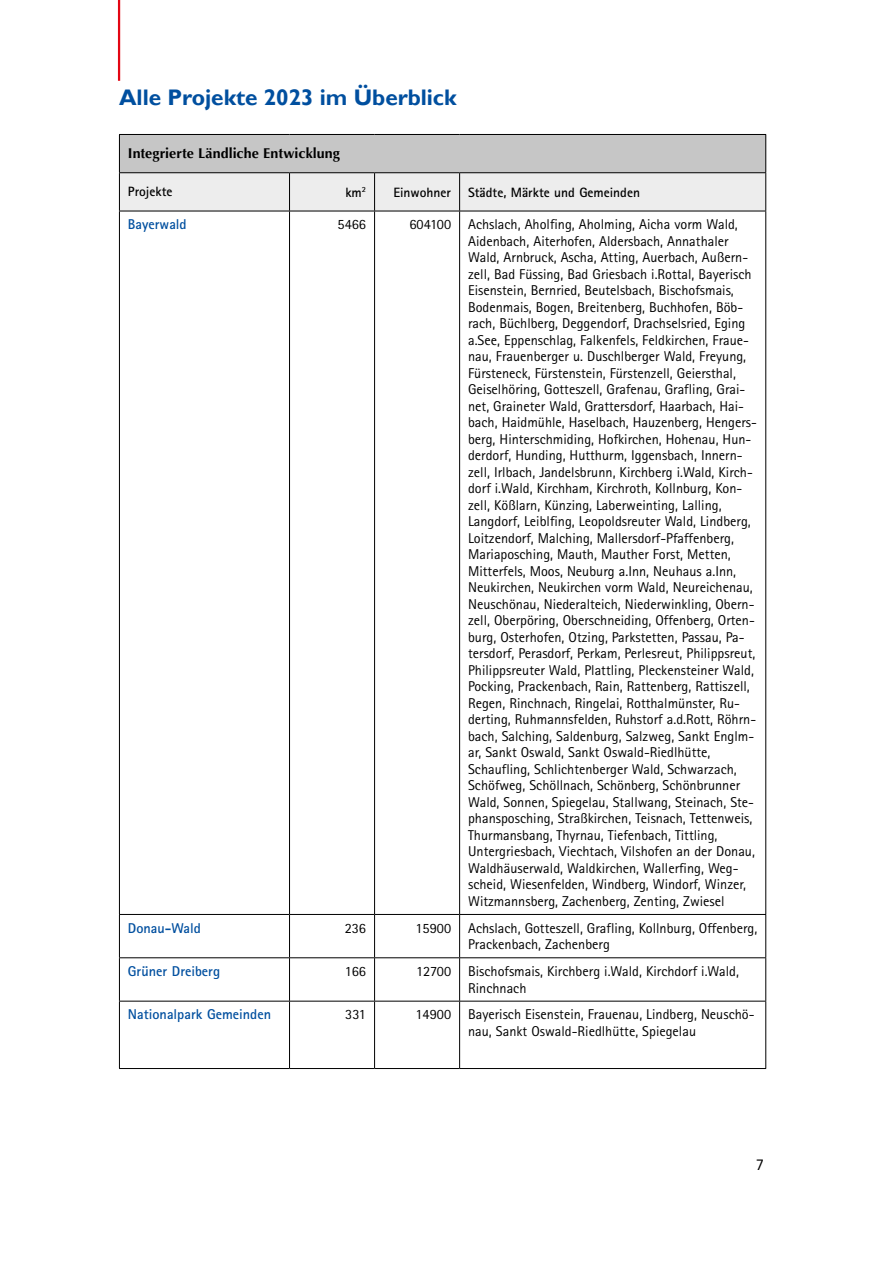
<style>
.page{position:relative;width:893px;height:1263px;background:#fff}
.page>*{position:absolute;margin:0;border:0;box-sizing:border-box;transform-origin:0 0}
.H2-head{font:700 22.5px "Gill Sans";color:#004f9f}
.t1{font:16.5px "Rotis Sans Serif Pro";color:#000}
.p-tab-fliess{font:14.25px/16.5px "Rotis Sans Serif Pro";color:#000}
.p-tab-fliess-2{font:700 14.25px "Rotis Sans Serif Pro";color:#004f9f}
.p-tab-head{font:700 14.25px "Optima LT Std";letter-spacing:.005em;color:#000}
.p-tab-kopf{font:700 13.5px "Rotis Sans Serif Pro";color:#000}
</style>
<div class="page">
<div style="left:119px;top:134px;width:647px;height:39px;background:#c6c6c6"></div>
<div style="left:120px;top:173px;width:645px;height:38px;background:#ededed"></div>
<hr style="left:119px;top:134px;width:171px;height:1px;background:#000">
<hr style="left:119px;top:135px;width:1px;height:37px;background:#000">
<hr style="left:290px;top:134px;width:85px;height:1px;background:#000">
<hr style="left:375px;top:134px;width:85px;height:1px;background:#000">
<hr style="left:460px;top:134px;width:306px;height:1px;background:#000">
<hr style="left:765px;top:135px;width:1px;height:37px;background:#000">
<hr style="left:119px;top:172px;width:171px;height:1px;background:#000">
<hr style="left:119px;top:173px;width:1px;height:38px;background:#000">
<hr style="left:290px;top:172px;width:85px;height:1px;background:#000">
<hr style="left:289px;top:173px;width:1px;height:38px;background:#000">
<hr style="left:375px;top:172px;width:85px;height:1px;background:#000">
<hr style="left:374px;top:173px;width:1px;height:38px;background:#000">
<hr style="left:460px;top:172px;width:306px;height:1px;background:#000">
<hr style="left:459px;top:173px;width:1px;height:38px;background:#000">
<hr style="left:765px;top:173px;width:1px;height:38px;background:#000">
<hr style="left:119px;top:211px;width:171px;height:1px;background:#000">
<hr style="left:119px;top:211px;width:1px;height:703px;background:#000">
<hr style="left:290px;top:211px;width:85px;height:1px;background:#000">
<hr style="left:289px;top:211px;width:1px;height:703px;background:#000">
<hr style="left:375px;top:211px;width:85px;height:1px;background:#000">
<hr style="left:374px;top:211px;width:1px;height:703px;background:#000">
<hr style="left:460px;top:211px;width:306px;height:1px;background:#000">
<hr style="left:459px;top:211px;width:1px;height:703px;background:#000">
<hr style="left:765px;top:211px;width:1px;height:703px;background:#000">
<hr style="left:119px;top:914px;width:171px;height:1px;background:#000">
<hr style="left:119px;top:915px;width:1px;height:42px;background:#000">
<hr style="left:290px;top:914px;width:85px;height:1px;background:#000">
<hr style="left:289px;top:915px;width:1px;height:42px;background:#000">
<hr style="left:375px;top:914px;width:85px;height:1px;background:#000">
<hr style="left:374px;top:915px;width:1px;height:42px;background:#000">
<hr style="left:460px;top:914px;width:306px;height:1px;background:#000">
<hr style="left:459px;top:915px;width:1px;height:42px;background:#000">
<hr style="left:765px;top:915px;width:1px;height:42px;background:#000">
<hr style="left:119px;top:957px;width:171px;height:1px;background:#000">
<hr style="left:119px;top:958px;width:1px;height:43px;background:#000">
<hr style="left:290px;top:957px;width:85px;height:1px;background:#000">
<hr style="left:289px;top:958px;width:1px;height:43px;background:#000">
<hr style="left:375px;top:957px;width:85px;height:1px;background:#000">
<hr style="left:374px;top:958px;width:1px;height:43px;background:#000">
<hr style="left:460px;top:957px;width:306px;height:1px;background:#000">
<hr style="left:459px;top:958px;width:1px;height:43px;background:#000">
<hr style="left:765px;top:958px;width:1px;height:43px;background:#000">
<hr style="left:119px;top:1001px;width:171px;height:1px;background:#000">
<hr style="left:119px;top:1001px;width:1px;height:67px;background:#000">
<hr style="left:290px;top:1001px;width:85px;height:1px;background:#000">
<hr style="left:289px;top:1001px;width:1px;height:67px;background:#000">
<hr style="left:375px;top:1001px;width:85px;height:1px;background:#000">
<hr style="left:374px;top:1001px;width:1px;height:67px;background:#000">
<hr style="left:460px;top:1001px;width:306px;height:1px;background:#000">
<hr style="left:459px;top:1001px;width:1px;height:67px;background:#000">
<hr style="left:765px;top:1001px;width:1px;height:67px;background:#000">
<hr style="left:119px;top:1068px;width:171px;height:1px;background:#000">
<hr style="left:290px;top:1068px;width:85px;height:1px;background:#000">
<hr style="left:375px;top:1068px;width:85px;height:1px;background:#000">
<hr style="left:460px;top:1068px;width:306px;height:1px;background:#000">
<hr style="left:118px;top:0;width:2px;height:81px;background:#e30613">
<h2 class="H2-head" style="left:119px;top:84px;width:339px">Alle Projekte 2023 im Überblick</h2>
<p class="p-tab-head" style="left:128px;top:145px;width:214px">Integrierte Ländliche Entwicklung</p>
<p class="p-tab-kopf" style="left:128px;top:183px;width:46px">Projekte</p>
<p class="p-tab-kopf" style="left:345px;top:183px;width:22px">km<sup>2</sup></p>
<p class="p-tab-kopf" style="left:393px;top:183px;width:59px">Einwohner</p>
<p class="p-tab-kopf" style="left:468px;top:183px;width:173px">Städte, Märkte und Gemeinden</p>
<p class="p-tab-fliess-2" style="left:128px;top:215px;width:60px">Bayerwald</p>
<p class="p-tab-fliess" style="left:338px;top:216px;width:30px">5466</p>
<p class="p-tab-fliess" style="left:409px;top:216px;width:43px">604100</p>
<p class="p-tab-fliess" style="left:468px;top:216px;width:290px">Achslach, Aholfing, Aholming, Aicha vorm Wald, Aidenbach, Aiterhofen, Aldersbach, Annathaler Wald, Arnbruck, Ascha, Atting, Auerbach, Außern&shy;zell, Bad Füssing, Bad Griesbach i.Rottal, Bayerisch Eisenstein, Bernried, Beutelsbach, Bischofsmais, Bodenmais, Bogen, Breitenberg, Buchhofen, Böb&shy;rach, Büchlberg, Deggendorf, Drachselsried, Eging a.See, Eppenschlag, Falkenfels, Feldkirchen, Fraue&shy;nau, Frauenberger u. Duschlberger Wald, Freyung, Fürsteneck, Fürstenstein, Fürstenzell, Geiersthal, Geiselhöring, Gotteszell, Grafenau, Grafling, Grai&shy;net, Graineter Wald, Grattersdorf, Haarbach, Hai&shy;bach, Haidmühle, Haselbach, Hauzenberg, Hengers&shy;berg, Hinterschmiding, Hofkirchen, Hohenau, Hun&shy;derdorf, Hunding, Hutthurm, Iggensbach, Innern&shy;zell, Irlbach, Jandelsbrunn, Kirchberg i.Wald, Kirch&shy;dorf i.Wald, Kirchham, Kirchroth, Kollnburg, Kon&shy;zell, Kößlarn, Künzing, Laberweinting, Lalling, Langdorf, Leiblfing, Leopoldsreuter Wald, Lindberg, Loitzendorf, Malching, Mallersdorf-Pfaffenberg, Mariaposching, Mauth, Mauther Forst, Metten, Mitterfels, Moos, Neuburg a.Inn, Neuhaus a.Inn, Neukirchen, Neukirchen vorm Wald, Neureichenau, Neuschönau, Niederalteich, Niederwinkling, Obern&shy;zell, Oberpöring, Oberschneiding, Offenberg, Orten&shy;burg, Osterhofen, Otzing, Parkstetten, Passau, Pa&shy;tersdorf, Perasdorf, Perkam, Perlesreut, Philippsreut, Philippsreuter Wald, Plattling, Pleckensteiner Wald, Pocking, Prackenbach, Rain, Rattenberg, Rattiszell, Regen, Rinchnach, Ringelai, Rotthalmünster, Ru&shy;derting, Ruhmannsfelden, Ruhstorf a.d.Rott, Röhrn&shy;bach, Salching, Saldenburg, Salzweg, Sankt Englm&shy;ar, Sankt Oswald, Sankt Oswald-Riedlhütte, Schaufling, Schlichtenberger Wald, Schwarzach, Schöfweg, Schöllnach, Schönberg, Schönbrunner Wald, Sonnen, Spiegelau, Stallwang, Steinach, Ste&shy;phansposching, Straßkirchen, Teisnach, Tettenweis, Thurmansbang, Thyrnau, Tiefenbach, Tittling, Untergriesbach, Viechtach, Vilshofen an der Donau, Waldhäuserwald, Waldkirchen, Wallerfing, Weg&shy;scheid, Wiesenfelden, Windberg, Windorf, Winzer, Witzmannsberg, Zachenberg, Zenting, Zwiesel</p>
<p class="p-tab-fliess-2" style="left:128px;top:919px;width:75px">Donau-Wald</p>
<p class="p-tab-fliess" style="left:345px;top:920px;width:23px">236</p>
<p class="p-tab-fliess" style="left:415px;top:920px;width:37px">15900</p>
<p class="p-tab-fliess" style="left:468px;top:920px;width:291px">Achslach, Gotteszell, Grafling, Kollnburg, Offenberg,<br>Prackenbach, Zachenberg</p>
<p class="p-tab-fliess-2" style="left:128px;top:962px;width:94px">Grüner Dreiberg</p>
<p class="p-tab-fliess" style="left:345px;top:963px;width:23px">166</p>
<p class="p-tab-fliess" style="left:416px;top:963px;width:37px">12700</p>
<p class="p-tab-fliess" style="left:468px;top:963px;width:272px">Bischofsmais, Kirchberg i.Wald, Kirchdorf i.Wald,<br>Rinchnach</p>
<p class="p-tab-fliess-2" style="left:128px;top:1006px;width:145px">Nationalpark Gemeinden</p>
<p class="p-tab-fliess" style="left:345px;top:1006px;width:22px">331</p>
<p class="p-tab-fliess" style="left:415px;top:1006px;width:37px">14900</p>
<p class="p-tab-fliess" style="left:468px;top:1006px;width:288px">Bayerisch Eisenstein, Frauenau, Lindberg, Neuschö&shy;nau, Sankt Oswald-Riedlhütte, Spiegelau</p>
<p class="t1" style="left:756px;top:1154px;width:10px">7</p>
</div>
